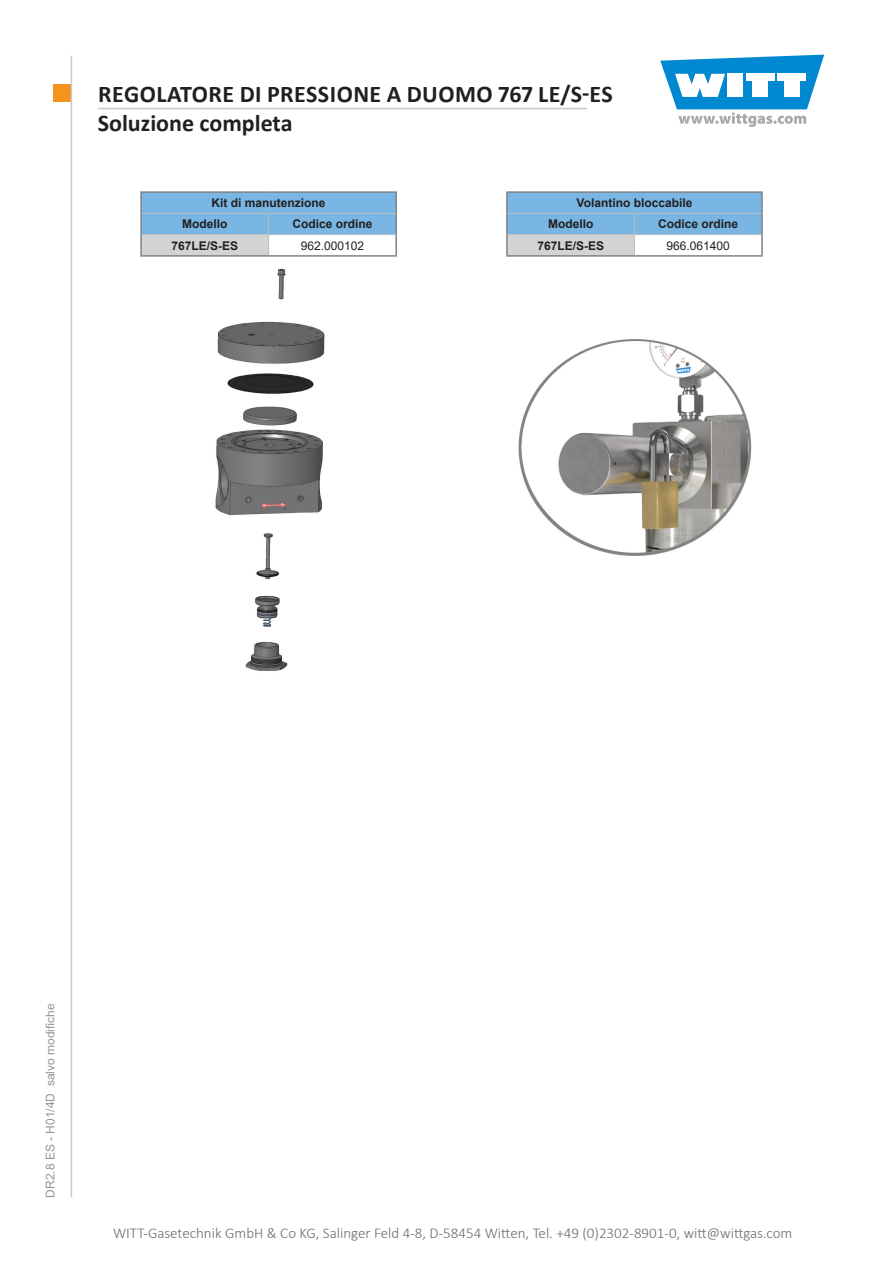
<style>
.page{position:relative;width:893px;height:1263px;background:#fff}
.page>*{position:absolute;margin:0;border:0;box-sizing:border-box;transform-origin:0 0}
.t1{font:700 24px/28.8px "Calibri";letter-spacing:.01em;color:#231f20}
.t2{font:300 15px "Calibri";color:#6b6c6f}
.Grundtext{font:700 12px "Arial";color:#231f20}
.t3{font:12px "Arial";color:#949698}
.Grundtext-2{font:12px "Arial";color:#231f20}
</style>
<div class="page">
<div style="left:53px;top:85px;width:17px;height:17px;background:#f5941d"></div>
<svg style="left:660px;top:55px;width:164px;height:72px"></svg>
<hr style="left:71px;top:56px;width:1px;height:1141px;background:#c7c9cb">
<hr style="left:98px;top:108px;width:489px;height:1px;background:#c7c9cb">
<hr style="left:140px;top:191px;width:129px;height:2px;background:#808285">
<hr style="left:140px;top:193px;width:2px;height:20px;background:#808285">
<hr style="left:269px;top:191px;width:128px;height:2px;background:#808285">
<hr style="left:395px;top:193px;width:2px;height:20px;background:#808285">
<hr style="left:140px;top:213px;width:2px;height:22px;background:#808285">
<hr style="left:395px;top:213px;width:2px;height:22px;background:#808285">
<hr style="left:140px;top:235px;width:2px;height:20px;background:#808285">
<hr style="left:395px;top:235px;width:2px;height:20px;background:#808285">
<hr style="left:140px;top:255px;width:129px;height:2px;background:#808285">
<hr style="left:269px;top:255px;width:128px;height:2px;background:#808285">
<svg style="left:141px;top:192px;width:255px;height:63px"></svg>
<img style="left:215px;top:268px;width:110px;height:403px">
<hr style="left:506px;top:191px;width:128px;height:2px;background:#808285">
<hr style="left:506px;top:193px;width:2px;height:20px;background:#808285">
<hr style="left:634px;top:191px;width:129px;height:2px;background:#808285">
<hr style="left:761px;top:193px;width:2px;height:20px;background:#808285">
<hr style="left:506px;top:213px;width:2px;height:22px;background:#808285">
<hr style="left:761px;top:213px;width:2px;height:22px;background:#808285">
<hr style="left:506px;top:235px;width:2px;height:20px;background:#808285">
<hr style="left:761px;top:235px;width:2px;height:20px;background:#808285">
<hr style="left:506px;top:255px;width:128px;height:2px;background:#808285">
<hr style="left:634px;top:255px;width:129px;height:2px;background:#808285">
<svg style="left:507px;top:192px;width:255px;height:63px"></svg>
<img style="left:518px;top:339px;width:234px;height:217px">
<h1 class="t1" style="left:98px;top:79px;width:516px">REGOLATORE DI PRESSIONE A DUOMO 767 LE/S-ES<br>Soluzione completa</h1>
<p class="Grundtext" style="left:212px;top:194px;width:116px">Kit di manutenzione</p>
<p class="Grundtext" style="left:182px;top:216px;width:47px">Modello</p>
<p class="Grundtext" style="left:292px;top:216px;width:82px">Codice ordine</p>
<p class="Grundtext" style="left:171px;top:237px;width:68px">767LE/S-ES</p>
<p class="Grundtext-2" style="left:301px;top:237px;width:65px">962.000102</p>
<p class="Grundtext" style="left:577px;top:194px;width:117px">Volantino bloccabile</p>
<p class="Grundtext" style="left:548px;top:216px;width:47px">Modello</p>
<p class="Grundtext" style="left:658px;top:216px;width:82px">Codice ordine</p>
<p class="Grundtext" style="left:537px;top:237px;width:68px">767LE/S-ES</p>
<p class="Grundtext-2" style="left:666px;top:237px;width:65px">966.061400</p>
<p class="t3" style="left:42px;top:1197px;width:196px;rotate:-90deg">DR2.8 ES - H01/4D salvo modifiche</p>
<p class="t2" style="left:113px;top:1224px;width:681px">WITT-Gasetechnik GmbH &amp; Co KG, Salinger Feld 4-8, D-58454 Witten, Tel. +49 (0)2302-8901-0, witt@wittgas.com</p>
</div>
